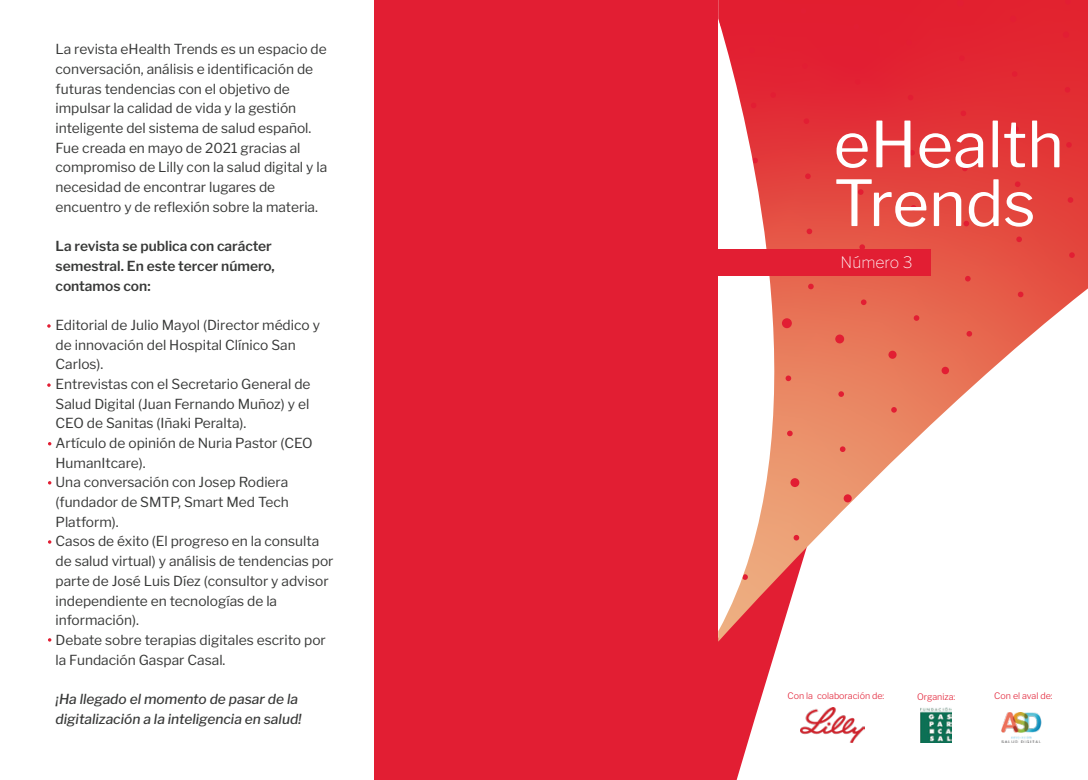
<style>
.page{position:relative;width:1088px;height:780px;background:#fff}
.page>*{position:absolute;margin:0;border:0;box-sizing:border-box;transform-origin:0 0}
.t1{font:63px/58.8px "Libre Franklin";color:#fff}
.t2{font:100 15.75px "Libre Franklin";color:#fff}
.t3{font:13.75px/19.6px "Libre Franklin";color:#383938}
.t4{font:600 13.75px/19.6px "Libre Franklin";color:#383938}
.t5{font:italic 500 13.75px/19.6px "Libre Franklin";color:#383938}
.t6{font:300 8.88px "Libre Franklin";color:#e21e33}
</style>
<div class="page">
<div style="left:7px;top:0;width:711px;height:780px;background:#e21e33"></div>
<svg style="left:718px;top:665px;width:53px;height:115px"></svg>
<svg style="left:718px;top:0;width:370px;height:665px"></svg>
<div style="left:718px;top:249px;width:213px;height:26px;background:#e21e33"></div>
<div style="left:0;top:0;width:373px;height:780px;background:#fff"></div>
<svg style="left:47px;top:324px;width:4px;height:4px"></svg>
<svg style="left:47px;top:383px;width:4px;height:4px"></svg>
<img style="left:800px;top:707px;width:64px;height:35px">
<img style="left:920px;top:707px;width:32px;height:35px">
<img style="left:1001px;top:712px;width:41px;height:30px">
<p class="t3" style="left:56px;top:38px;width:273px">La revista eHealth Trends es un espacio de conversación, análisis e identificación de futuras tendencias con el objetivo de impulsar la calidad de vida y la gestión inteligente del sistema de salud español.<br>Fue creada en mayo de 2021 gracias al compromiso de Lilly con la salud digital y la necesidad de encontrar lugares de encuentro y de reflexión sobre la materia.</p>
<p class="t4" style="left:56px;top:235px;width:221px">La revista se publica con carácter semestral. En este tercer número, contamos con:</p>
<p class="t3" style="left:56px;top:314px;width:279px">Editorial de Julio Mayol (Director médico y de innovación del Hospital Clínico San Carlos).<br>Entrevistas con el Secretario General de Salud Digital (Juan Fernando Muñoz) y el CEO de Sanitas (Iñaki Peralta).<br>Artículo de opinión de Nuria Pastor (CEO HumanItcare).<br>Una conversación con Josep Rodiera (fundador de SMTP, Smart Med Tech Platform).<br>Casos de éxito (El progreso en la consulta de salud virtual) y análisis de tendencias por parte de José Luis Díez (consultor y advisor independiente en tecnologías de la información).<br>Debate sobre terapias digitales escrito por la Fundación Gaspar Casal.</p>
<p class="t5" style="left:56px;top:688px;width:248px">¡Ha llegado el momento de pasar de la digitalización a la inteligencia en salud!</p>
<p class="t6" style="left:787px;top:689px;width:98px">Con la colaboración de:</p>
<p class="t6" style="left:917px;top:690px;width:40px">Organiza:</p>
<p class="t6" style="left:994px;top:689px;width:60px">Con el aval de:</p>
<h1 class="t1" style="left:834px;top:109px;width:232px">eHealth<br>Trends</h1>
<p class="t2" style="left:840px;top:250px;width:74px">Número 3</p>
</div>
